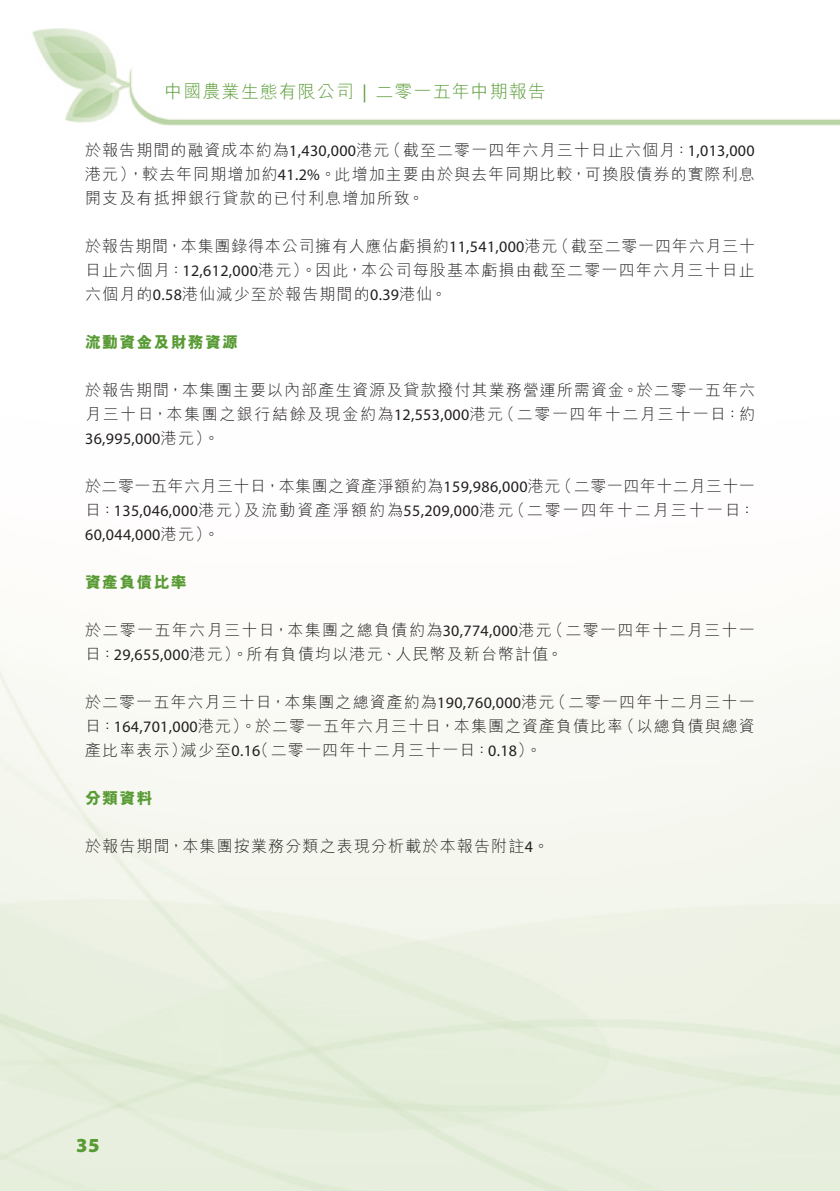
<style>
.page{position:relative;width:840px;height:1191px;background:#fff}
.page>*{position:absolute;margin:0;border:0;box-sizing:border-box;transform-origin:0 0}
.t1{font:900 20px "Myriad Pro";color:#589b34}
.t2{font:300 18px "M Hei HK";letter-spacing:.055em;color:#589b34}
.t3{font:18px "Myriad Pro";color:#589b34}
.Body_Text{font:300 16px/24px "M Hei HK";letter-spacing:.065em;color:#231f20}
.Body_Text-2{font:300 16px/24px "M Hei HK";letter-spacing:.085em;color:#231f20}
.Body_Text-3{font:300 16px/24px "M Hei HK";letter-spacing:.03em;color:#231f20}
.Body_Text-4{font:300 16px/24px "M Hei HK";letter-spacing:.1em;color:#231f20}
.Body_Text-5{font:16px/24px "Myriad Pro";color:#231f20}
.Body_Text-6{font:300 16px "M Hei HK";letter-spacing:.12em;color:#231f20}
.Heading_2{font:800 16px "M Hei HK";letter-spacing:.07em;color:#589b34}
.s1{font-family:"Myriad Pro";font-weight:400}
.s2{font-family:"M Hei HK";font-weight:300}
</style>
<div class="page">
<img style="left:40px;top:53px;width:799px;height:73px">
<p class="t2" style="left:164px;top:82px;width:191px">中國農業生態有限公司</p>
<p class="t3" style="left:362px;top:81px;width:6px">|</p>
<p class="t2" style="left:375px;top:82px;width:172px">二零一五年中期報告</p>
<p class="Body_Text" style="left:385px;top:138px;width:371px">（截至二零一四年六月三十日止六個月：<span class="s1">1,013,000</span></p>
<p class="Body_Text" style="left:85px;top:138px;width:671px">於報告期間的融資成本約為<span class="s1">1,430,000</span>港元<br>港元，）較去年同期增加約<span class="s1">41.2%</span>。此增加主要由於與去年同期比較，可換股債券的實際利息開支及有抵押銀行貸款的已付利息增加所致。</p>
<p class="Body_Text" style="left:553px;top:234px;width:203px">（截至二零一四年六月三十</p>
<p class="Body_Text" style="left:85px;top:234px;width:671px">於報告期間，本集團錄得本公司擁有人應佔虧損約<span class="s1">11,541,000</span>港元<br>日止六個月：<span class="s1">12,612,000</span>港元）。因此，本公司每股基本虧損由截至二零一四年六月三十日止六個月的<span class="s1">0.58</span>港仙減少至於報告期間的<span class="s1">0.39</span>港仙。</p>
<p class="Heading_2" style="left:85px;top:334px;width:154px">流動資金及財務資源</p>
<p class="Body_Text" style="left:85px;top:378px;width:671px;text-align:right">於報告期間，本集團主要以內部產生資源及貸款撥付其業務營運所需資金。於二零一五年六（二零一四年十二月三十一日：約</p>
<p class="Body_Text-4" style="left:85px;top:402px;width:419px">月三十日，本集團之銀行結餘及現金約為<span class="s1">12,553,000</span>港元<br><span class="s1">36,995,000</span>港元。(</p>
<p class="Body_Text-3" style="left:555px;top:474px;width:200px">（二零一四年十二月三十一</p>
<p class="Body_Text-3" style="left:508px;top:474px;width:247px;text-indent:-423px">於二零一五年六月三十日，本集團之資產淨額約為<span class="s1">159,986,000</span>港元<br>（二零一四年十二月三十一日：</p>
<p class="Body_Text-5" style="left:85px;top:498px;width:166px"><span class="s2">日：</span>135,046,000<span class="s2">港元）<br></span>60,044,000<span class="s2">港元。(</span></p>
<p class="Heading_2" style="left:85px;top:574px;width:103px">資產負債比率</p>
<p class="Body_Text-6" style="left:243px;top:502px;width:271px">及流動資產淨額約為<span class="s1">55,209,000</span>港元</p>
<p class="Body_Text-2" style="left:547px;top:618px;width:209px">（二零一四年十二月三十一</p>
<p class="Body_Text-2" style="left:85px;top:618px;width:479px">於二零一五年六月三十日，本集團之總負債約為<span class="s1">30,774,000</span>港元日：<span class="s1">29,655,000</span>港元）。所有負債均以港元、人民幣及新台幣計值。</p>
<p class="Body_Text" style="left:550px;top:690px;width:206px">（二零一四年十二月三十一</p>
<p class="Body_Text" style="left:85px;top:690px;width:470px">於二零一五年六月三十日，本集團之總資產約為<span class="s1">190,760,000</span>港元</p>
<p class="Body_Text" style="left:253px;top:714px;width:371px;text-indent:-168px">日：<span class="s1">164,701,000</span>港元）。於二零一五年六月三十日，本集團之資產負債比率（二零一四年十二月三十一日：<span class="s1">0.18</span> 。(</p>
<p class="Body_Text" style="left:618px;top:714px;width:137px">（以總負債與總資</p>
<p class="Body_Text" style="left:85px;top:738px;width:103px">產比率表示）</p>
<p class="Heading_2" style="left:85px;top:790px;width:69px">分類資料</p>
<p class="Body_Text" style="left:85px;top:834px;width:465px">於報告期間，本集團按業務分類之表現分析載於本報告附註。<span class="s1">4</span></p>
<p class="Body_Text-5" style="left:181px;top:738px;width:81px"><span class="s2">減少至</span>0.16</p>
<p class="t1" style="left:76px;top:1132px;width:25px">35</p>
</div>
